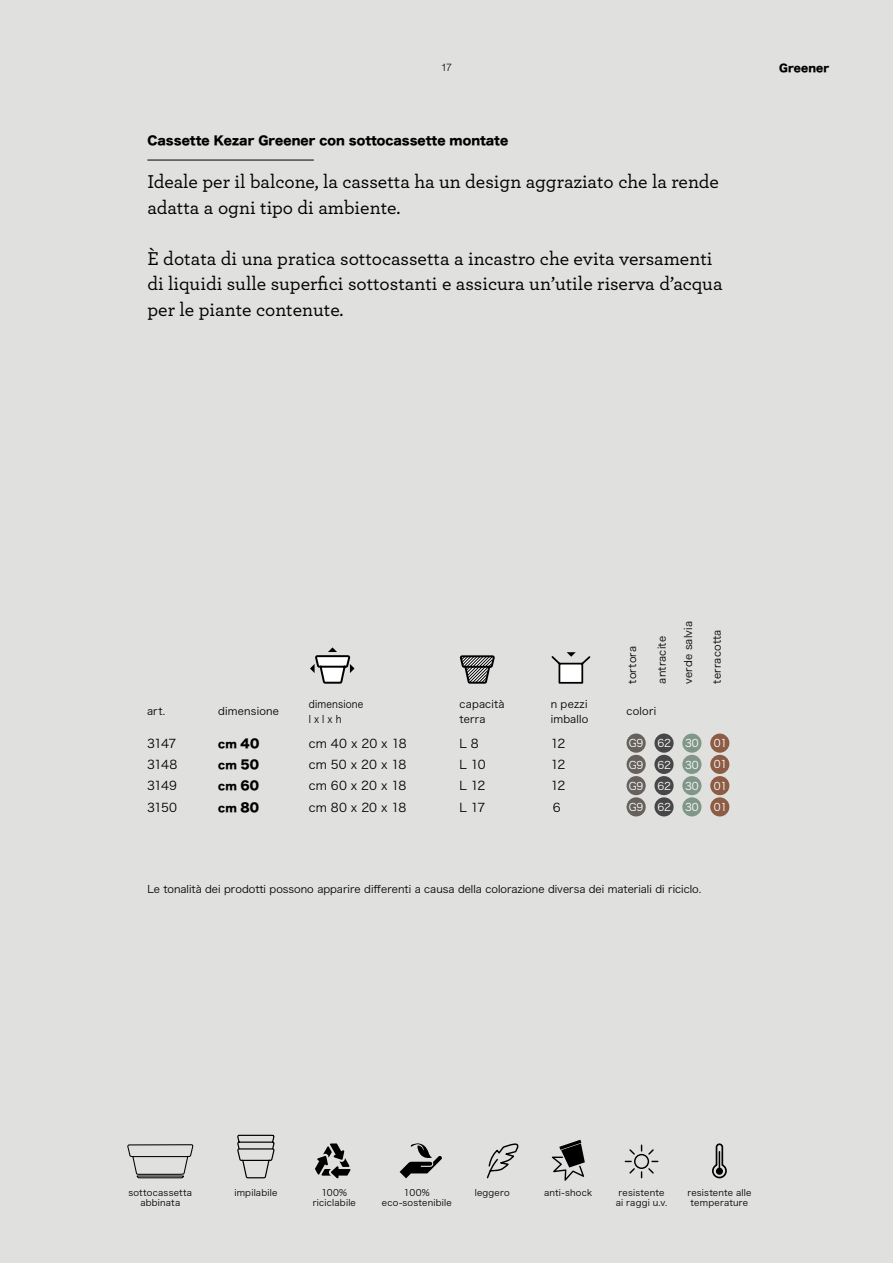
<style>
.page{position:relative;width:893px;height:1263px;background:#e0e1de}
.page>*{position:absolute;margin:0;border:0;box-sizing:border-box;transform-origin:0 0}
.t1{font:500 19.5px/25.5px "Archer";color:#000}
.t2{font:12px "Hira Kaku Pro N W3";letter-spacing:.005em;color:#010202}
.t3{font:12px "Hira Kaku Std W8";color:#000}
.t4{font:12px "Hira Kaku Pro N W3";letter-spacing:-.06em;color:#000}
.t5{font:10.5px "Hira Kaku Pro N W3";color:#010202}
.t6{font:10.5px/15px "Hira Kaku Pro N W3";letter-spacing:.02em;color:#000}
.t7{font:10.5px "Hira Kaku Pro N W3";letter-spacing:-.025em;color:#fff}
.t8{font:10.5px "Hira Kaku Std W8";color:#000}
.t9{font:10.5px/15px "Hira Kaku Pro N W3";letter-spacing:.02em;color:#000;scale:.9 1}
.t10{font:300 10.5px "Helvetica Neue LT Std";color:#000}
.t11{font:9px/9.8px "Hira Kaku Pro N W3";letter-spacing:.025em;color:#000;text-align:center}
.s1{font-size:12px}
</style>
<div class="page">
<hr style="left:147px;top:160px;width:167px;height:1px;background:#000">
<svg style="left:127px;top:1144px;width:67px;height:35px"></svg>
<svg style="left:237px;top:1134px;width:38px;height:45px"></svg>
<svg style="left:624px;top:1144px;width:35px;height:35px"></svg>
<svg style="left:486px;top:1143px;width:33px;height:36px"></svg>
<svg style="left:712px;top:1143px;width:15px;height:36px"></svg>
<svg style="left:400px;top:1143px;width:42px;height:35px"></svg>
<svg style="left:315px;top:1143px;width:36px;height:36px"></svg>
<svg style="left:551px;top:652px;width:40px;height:32px"></svg>
<svg style="left:460px;top:655px;width:35px;height:29px"></svg>
<svg style="left:310px;top:647px;width:44px;height:37px"></svg>
<svg style="left:552px;top:1140px;width:33px;height:41px"></svg>
<div style="left:627px;top:733px;width:19px;height:20px;background:#66615c;border-radius:50%"></div>
<div style="left:654px;top:733px;width:20px;height:20px;background:#474747;border-radius:50%"></div>
<div style="left:682px;top:733px;width:19px;height:20px;background:#809688;border-radius:50%"></div>
<div style="left:710px;top:733px;width:19px;height:20px;background:#8c5c45;border-radius:50%"></div>
<div style="left:627px;top:755px;width:19px;height:19px;background:#66615c;border-radius:50%"></div>
<div style="left:654px;top:755px;width:20px;height:19px;background:#474747;border-radius:50%"></div>
<div style="left:682px;top:755px;width:19px;height:19px;background:#809688;border-radius:50%"></div>
<div style="left:710px;top:755px;width:19px;height:19px;background:#8c5c45;border-radius:50%"></div>
<div style="left:627px;top:776px;width:19px;height:19px;background:#66615c;border-radius:50%"></div>
<div style="left:654px;top:776px;width:20px;height:19px;background:#474747;border-radius:50%"></div>
<div style="left:682px;top:776px;width:19px;height:19px;background:#809688;border-radius:50%"></div>
<div style="left:710px;top:776px;width:19px;height:19px;background:#8c5c45;border-radius:50%"></div>
<div style="left:627px;top:797px;width:19px;height:19px;background:#66615c;border-radius:50%"></div>
<div style="left:654px;top:797px;width:20px;height:19px;background:#474747;border-radius:50%"></div>
<div style="left:682px;top:797px;width:19px;height:19px;background:#809688;border-radius:50%"></div>
<div style="left:710px;top:797px;width:19px;height:19px;background:#8c5c45;border-radius:50%"></div>
<p class="t10" style="left:441px;top:61px;width:12px">17</p>
<p class="t8" style="left:779px;top:62px;width:51px">Greener</p>
<p class="t3" style="left:147px;top:134px;width:362px">Cassette Kezar Greener con sottocassette montate</p>
<p class="t1" style="left:147px;top:168px;width:573px">Ideale per il balcone, la cassetta ha un design aggraziato che la rende adatta a ogni tipo di ambiente.</p>
<p class="t1" style="left:147px;top:244px;width:577px">È dotata di una pratica sottocassetta a incastro che evita versamenti di liquidi sulle superfici sottostanti e assicura un’utile riserva d’acqua per le piante contenute.</p>
<p class="t6" style="left:624px;top:684px;width:39px;rotate:-90deg">tortora</p>
<p class="t6" style="left:653px;top:684px;width:49px;rotate:-90deg">antracite</p>
<p class="t6" style="left:680px;top:684px;width:64px;rotate:-90deg">verde salvia</p>
<p class="t6" style="left:709px;top:684px;width:56px;rotate:-90deg">terracotta</p>
<p class="t6" style="left:147px;top:703px;width:20px">art.</p>
<p class="t6" style="left:218px;top:703px;width:62px">dimensione</p>
<p class="t9" style="left:309px;top:695px;width:62px">dimensione l x l x h</p>
<p class="t6" style="left:459px;top:695px;width:47px">capacità terra</p>
<p class="t6" style="left:551px;top:695px;width:39px">n pezzi imballo</p>
<p class="t6" style="left:627px;top:703px;width:31px">colori</p>
<p class="t4" style="left:147px;top:732px;width:31px">3147</p>
<p class="t8" style="left:218px;top:738px;width:43px">cm <span class="s1">40</span></p>
<p class="t2" style="left:309px;top:732px;width:99px">cm 40 x 20 x 18</p>
<p class="t4" style="left:460px;top:732px;width:21px">L 8</p>
<p class="t2" style="left:551px;top:732px;width:16px">12</p>
<p class="t7" style="left:629px;top:734px;width:16px">G9</p>
<p class="t7" style="left:657px;top:734px;width:15px">62</p>
<p class="t7" style="left:685px;top:734px;width:15px">30</p>
<p class="t7" style="left:714px;top:734px;width:15px">01</p>
<p class="t4" style="left:147px;top:754px;width:32px">3148</p>
<p class="t8" style="left:218px;top:759px;width:42px">cm <span class="s1">50</span></p>
<p class="t2" style="left:309px;top:754px;width:99px">cm 50 x 20 x 18</p>
<p class="t4" style="left:460px;top:754px;width:28px">L 10</p>
<p class="t2" style="left:551px;top:754px;width:16px">12</p>
<p class="t7" style="left:629px;top:755px;width:16px">G9</p>
<p class="t7" style="left:657px;top:755px;width:15px">62</p>
<p class="t7" style="left:685px;top:755px;width:15px">30</p>
<p class="t7" style="left:714px;top:755px;width:15px">01</p>
<p class="t4" style="left:147px;top:775px;width:31px">3149</p>
<p class="t8" style="left:218px;top:781px;width:42px">cm <span class="s1">60</span></p>
<p class="t2" style="left:309px;top:775px;width:99px">cm 60 x 20 x 18</p>
<p class="t4" style="left:460px;top:775px;width:27px">L 12</p>
<p class="t2" style="left:551px;top:775px;width:16px">12</p>
<p class="t7" style="left:629px;top:776px;width:16px">G9</p>
<p class="t7" style="left:657px;top:776px;width:15px">62</p>
<p class="t7" style="left:685px;top:776px;width:15px">30</p>
<p class="t7" style="left:714px;top:776px;width:15px">01</p>
<p class="t4" style="left:147px;top:796px;width:31px">3150</p>
<p class="t8" style="left:218px;top:802px;width:42px">cm <span class="s1">80</span></p>
<p class="t2" style="left:309px;top:796px;width:99px">cm 80 x 20 x 18</p>
<p class="t4" style="left:460px;top:796px;width:27px">L 17</p>
<p class="t2" style="left:553px;top:796px;width:9px">6</p>
<p class="t7" style="left:629px;top:798px;width:16px">G9</p>
<p class="t7" style="left:657px;top:798px;width:15px">62</p>
<p class="t7" style="left:685px;top:798px;width:15px">30</p>
<p class="t7" style="left:714px;top:798px;width:15px">01</p>
<p class="t5" style="left:147px;top:880px;width:555px">Le tonalità dei prodotti possono apparire differenti a causa della colorazione diversa dei materiali di riciclo.</p>
<p class="t11" style="left:128px;top:1187px;width:65px">sottocassetta abbinata</p>
<p class="t11" style="left:234px;top:1187px;width:44px">impilabile</p>
<p class="t11" style="left:313px;top:1187px;width:45px">100% riciclabile</p>
<p class="t11" style="left:404px;top:1187px;width:27px">100%</p>
<p class="t11" style="left:475px;top:1187px;width:36px">leggero</p>
<p class="t11" style="left:544px;top:1187px;width:50px">anti-shock</p>
<p class="t11" style="left:382px;top:1197px;width:71px">eco-sostenibile</p>
<p class="t11" style="left:616px;top:1187px;width:53px">resistente ai raggi u.v.</p>
<p class="t11" style="left:687px;top:1187px;width:66px">resistente alle temperature</p>
</div>
